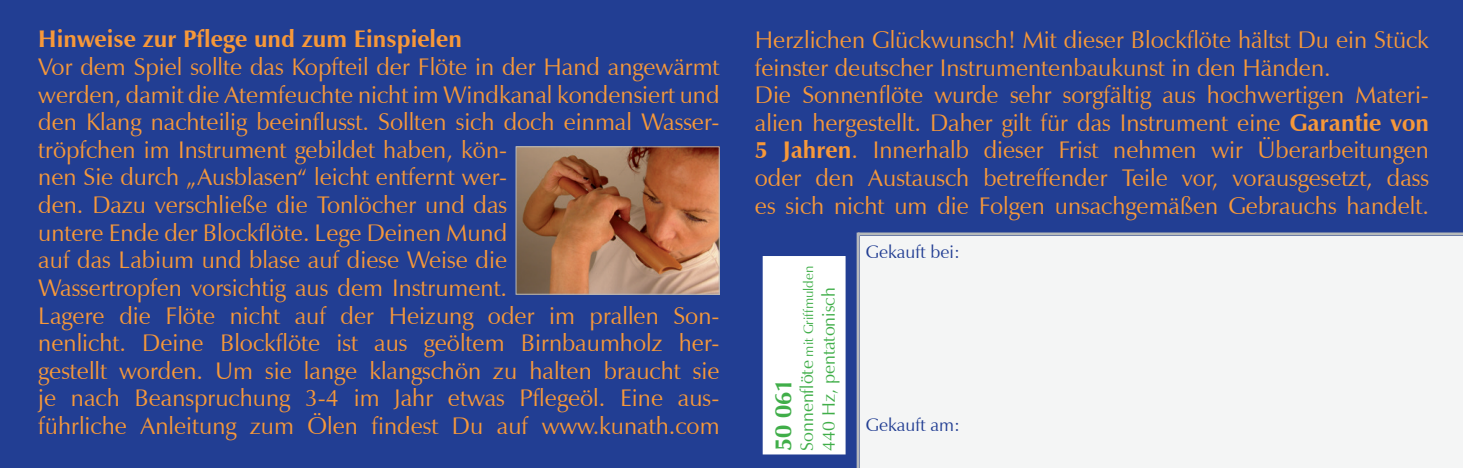
<style>
.page{position:relative;width:1463px;height:468px;background:#223e93}
.page>*{position:absolute;margin:0;border:0;box-sizing:border-box;transform-origin:0 0}
.t1{font:24px/27.6px "Zapf Humanist 601 BT";color:#f79839}
.t2{font:700 24px "Zapf Humanist 601 BT";color:#f79839}
.t3{font:700 24px "Zapf Humanist 601 BT";color:#40ae49}
.t4{font:18px "Zapf Humanist 601 BT";color:#223e93}
.t5{font:18px "Zapf Humanist 601 BT";color:#40ae49}
.t6{font:13.5px "Zapf Humanist 601 BT";color:#40ae49}
.s1{font-weight:700}
.s2{font-size:18px}
</style>
<div class="page">
<hr style="left:858px;top:232px;width:605px;height:3px;background:#b6baba">
<div style="left:860px;top:236px;width:603px;height:232px;background:#f4f5f5"></div>
<img style="left:518px;top:148px;width:199px;height:144px">
<div style="left:516px;top:146px;width:203px;height:148px;border:1px solid #b6b8bb"></div>
<hr style="left:856px;top:232px;width:3px;height:236px;background:#b6b8bb">
<div style="left:763px;top:257px;width:82px;height:196px;background:#fff"></div>
<p class="t2" style="left:38px;top:24px;width:425px">Hinweise zur Pflege und zum Einspielen</p>
<p class="t1" style="left:38px;top:53px;width:683px">Vor dem Spiel sollte das Kopfteil der Flöte in der Hand angewärmt werden, damit die Atemfeuchte nicht im Windkanal kondensiert und den Klang nachteilig beeinflusst. Sollten sich doch einmal Wasser&shy;tröpfchen im Instrument gebildet haben, kön-<br>nen Sie durch „Ausblasen“ leicht entfernt wer-<br>den. Dazu verschließe die Tonlöcher und das<br>untere Ende der Blockflöte. Lege Deinen Mund<br>auf das Labium und blase auf diese Weise die<br>Wassertropfen vorsichtig aus dem Instrument.<br>Lagere die Flöte nicht auf der Heizung oder im prallen Son&shy;nenlicht. Deine Blockflöte ist aus geöltem Birnbaumholz her&shy;gestellt worden. Um sie lange klangschön zu halten braucht sie je nach Beanspruchung 3-4 im Jahr etwas Pflegeöl. Eine aus&shy;führliche Anleitung zum Ölen findest Du auf www.kunath.com</p>
<p class="t1" style="left:755px;top:26px;width:675px">Herzlichen Glückwunsch! Mit dieser Blockflöte hältst Du ein Stück feinster deutscher Instrumentenbaukunst in den Händen.<br>Die Sonnenflöte wurde sehr sorgfältig aus hochwertigen Materi&shy;alien hergestellt. Daher gilt für das Instrument eine <span class="s1">Garantie von 5 Jahren</span>. Innerhalb dieser Frist nehmen wir Überarbeitungen oder den Austausch betreffender Teile vor, vorausgesetzt, dass es sich nicht um die Folgen unsachgemäßen Gebrauchs handelt.</p>
<p class="t4" style="left:866px;top:240px;width:95px">Gekauft bei:</p>
<p class="t6" style="left:800px;top:451px;width:186px;rotate:-90deg"><span class="s2">Sonnenflöte</span> mit Griffmulden</p>
<p class="t5" style="left:817px;top:451px;width:165px;rotate:-90deg">440 Hz, pentatonisch</p>
<p class="t3" style="left:768px;top:451px;width:74px;rotate:-90deg">50 061</p>
<p class="t4" style="left:866px;top:413px;width:96px">Gekauft am:</p>
</div>
